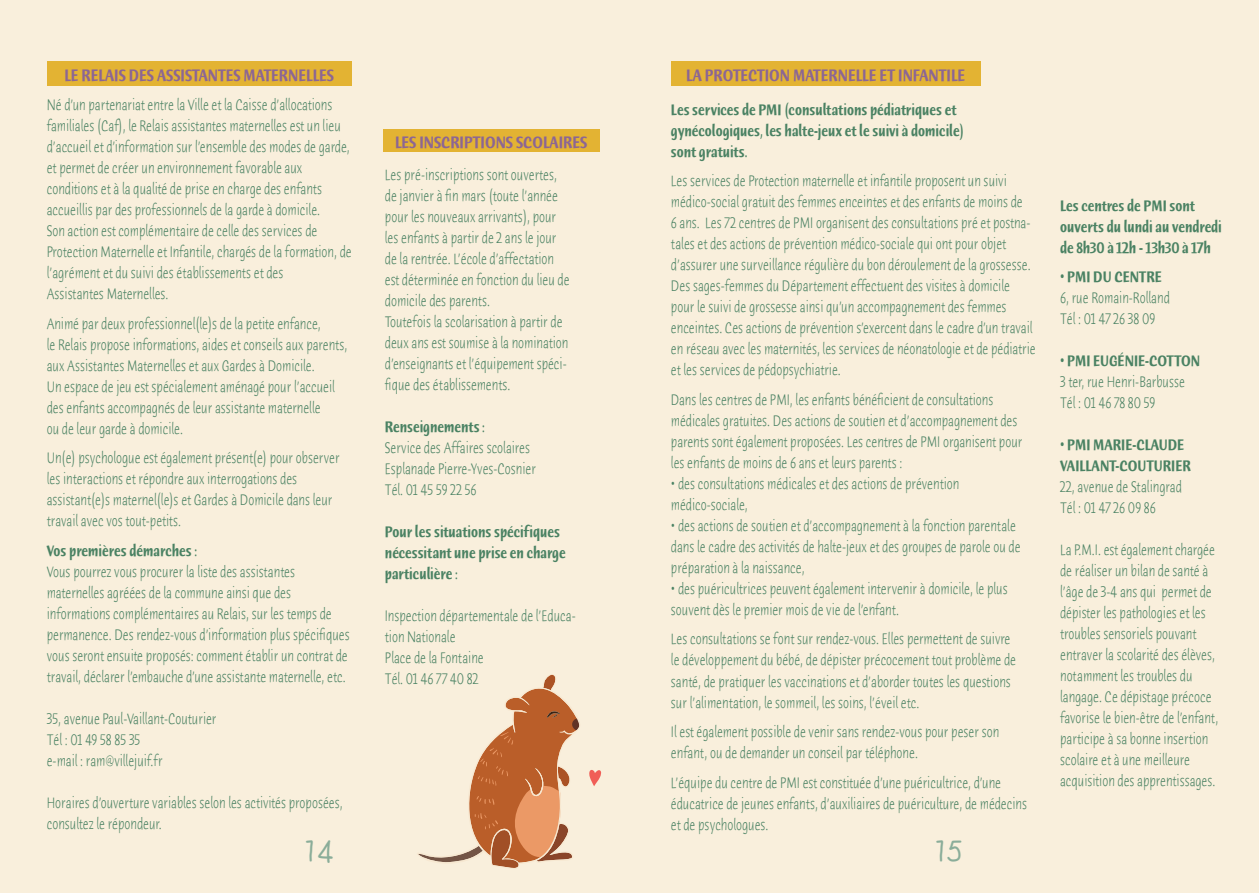
<style>
.page{position:relative;width:1259px;height:893px;background:#fff}
.page>*{position:absolute;margin:0;border:0;box-sizing:border-box;transform-origin:0 0}
.t1{font:30px "Futura Handwritten";color:#8aad99}
.t2{font:18px "Humana Sans ITCTT Bold";color:#8c6694;scale:.75 1}
.t3{font:300 16.5px/21px "Humana Sans ITC";color:#4a8263;scale:.75 1}
.t4{font:16.5px/21px "Humana Sans ITCTT Bold";color:#4a8263;scale:.75 1}
</style>
<div class="page">
<div style="left:629px;top:0;width:630px;height:893px;background:#f9efdc"></div>
<div style="left:0;top:0;width:629px;height:893px;background:#f9efdc"></div>
<div style="left:47px;top:62px;width:304px;height:24px;background:#e3b333"></div>
<div style="left:383px;top:130px;width:217px;height:22px;background:#e3b333"></div>
<div style="left:671px;top:62px;width:309px;height:24px;background:#e3b333"></div>
<svg style="left:589px;top:770px;width:13px;height:16px"></svg>
<svg style="left:417px;top:674px;width:163px;height:195px"></svg>
<p class="t2" style="left:64px;top:66px;width:361px">LE RELAIS DES ASSISTANTES MATERNELLES</p>
<p class="t3" style="left:47px;top:95px;width:408px">Né d’un partenariat entre la Ville et la Caisse d’allocations familiales (Caf), le Relais assistantes maternelles est un lieu d’accueil et d’information sur l’ensemble des modes de garde, et permet de créer un environnement favorable aux conditions et à la qualité de prise en charge des enfants accueillis par des professionnels de la garde à domicile.<br>Son action est complémentaire de celle des services de Protection Maternelle et Infantile, chargés de la formation, de l’agrément et du suivi des établissements et des<br>Assistantes Maternelles.</p>
<p class="t3" style="left:47px;top:313px;width:402px">Animé par deux professionnel(le)s de la petite enfance,<br>le Relais propose informations, aides et conseils aux parents, aux Assistantes Maternelles et aux Gardes à Domicile.<br>Un espace de jeu est spécialement aménagé pour l’accueil des enfants accompagnés de leur assistante maternelle<br>ou de leur garde à domicile.</p>
<p class="t3" style="left:47px;top:448px;width:392px">Un(e) psychologue est également présent(e) pour observer les interactions et répondre aux interrogations des assistant(e)s maternel(le)s et Gardes à Domicile dans leur travail avec vos tout-petits.</p>
<p class="t4" style="left:47px;top:540px;width:202px">Vos premières démarches :</p>
<p class="t3" style="left:47px;top:561px;width:405px">Vous pourrez vous procurer la liste des assistantes maternelles agréées de la commune ainsi que des informations complémentaires au Relais, sur les temps de permanence. Des rendez-vous d’information plus spécifiques vous seront ensuite proposés: comment établir un contrat de travail, déclarer l’embauche d’une assistante maternelle, etc.</p>
<p class="t3" style="left:47px;top:708px;width:228px">35, avenue Paul-Vaillant-Couturier<br>Tél : 01 49 58 85 35<br>e-mail : ram@villejuif.fr</p>
<p class="t3" style="left:47px;top:792px;width:396px">Horaires d’ouverture variables selon les activités proposées, consultez le répondeur.</p>
<p class="t2" style="left:395px;top:133px;width:258px">LES INSCRIPTIONS SCOLAIRES</p>
<p class="t3" style="left:385px;top:165px;width:248px">Les pré-inscriptions sont ouvertes, de janvier à fin mars (toute l’année pour les nouveaux arrivants), pour les enfants à partir de 2 ans le jour de la rentrée. L’école d’affectation est déterminée en fonction du lieu de domicile des parents.<br>Toutefois la scolarisation à partir de deux ans est soumise à la nomination d’enseignants et l’équipement spéci&shy;fique des établissements.</p>
<p class="t4" style="left:385px;top:417px;width:135px">Renseignements :</p>
<p class="t3" style="left:385px;top:438px;width:203px">Service des Affaires scolaires<br>Esplanade Pierre-Yves-Cosnier<br>Tél. 01 45 59 22 56</p>
<p class="t4" style="left:385px;top:522px;width:242px">Pour les situations spécifiques nécessitant une prise en charge particulière :</p>
<p class="t3" style="left:385px;top:606px;width:256px">Inspection départementale de l’Educa&shy;tion Nationale<br>Place de la Fontaine<br>Tél. 01 46 77 40 82</p>
<p class="t2" style="left:686px;top:66px;width:373px">LA PROTECTION MATERNELLE ET INFANTILE</p>
<p class="t4" style="left:671px;top:100px;width:392px">Les services de PMI (consultations pédiatriques et gynécologiques, les halte-jeux et le suivi à domicile) sont gratuits.</p>
<p class="t3" style="left:671px;top:171px;width:488px">Les services de Protection maternelle et infantile proposent un suivi médico-social gratuit des femmes enceintes et des enfants de moins de<br>6 ans. Les 72 centres de PMI organisent des consultations pré et postna&shy;tales et des actions de prévention médico-sociale qui ont pour objet d’assurer une surveillance régulière du bon déroulement de la grossesse.<br>Des sages-femmes du Département effectuent des visites à domicile pour le suivi de grossesse ainsi qu’un accompagnement des femmes enceintes. Ces actions de prévention s’exercent dans le cadre d’un travail en réseau avec les maternités, les services de néonatologie et de pédiatrie et les services de pédopsychiatrie.</p>
<p class="t3" style="left:671px;top:390px;width:470px">Dans les centres de PMI, les enfants bénéficient de consultations médicales gratuites. Des actions de soutien et d’accompagnement des parents sont également proposées. Les centres de PMI organisent pour les enfants de moins de 6 ans et leurs parents :</p>
<p class="t3" style="left:671px;top:474px;width:386px">• des consultations médicales et des actions de prévention médico-sociale,</p>
<p class="t3" style="left:671px;top:516px;width:467px">• des actions de soutien et d’accompagnement à la fonction parentale dans le cadre des activités de halte-jeux et des groupes de parole ou de préparation à la naissance,</p>
<p class="t3" style="left:671px;top:579px;width:450px">• des puéricultrices peuvent également intervenir à domicile, le plus souvent dès le premier mois de vie de l’enfant.</p>
<p class="t3" style="left:671px;top:629px;width:461px">Les consultations se font sur rendez-vous. Elles permettent de suivre le développement du bébé, de dépister précocement tout problème de santé, de pratiquer les vaccinations et d’aborder toutes les questions sur l’alimentation, le sommeil, les soins, l’éveil etc.</p>
<p class="t3" style="left:671px;top:722px;width:439px">Il est également possible de venir sans rendez-vous pour peser son enfant, ou de demander un conseil par téléphone.</p>
<p class="t3" style="left:671px;top:772px;width:476px">L’équipe du centre de PMI est constituée d’une puéricultrice, d’une éducatrice de jeunes enfants, d’auxiliaires de puériculture, de médecins et de psychologues.</p>
<h1 class="t1" style="left:302px;top:833px;width:35px">14</h1>
<h1 class="t1" style="left:932px;top:833px;width:33px">15</h1>
<p class="t4" style="left:1060px;top:195px;width:217px">Les centres de PMI sont ouverts du lundi au vendredi de 8h30 à 12h - 13h30 à 17h</p>
<p class="t4" style="left:1060px;top:267px;width:137px">• PMI DU CENTRE</p>
<p class="t3" style="left:1060px;top:288px;width:148px">6, rue Romain-Rolland<br>Tél : 01 47 26 38 09</p>
<p class="t4" style="left:1060px;top:351px;width:188px">• PMI EUGÉNIE-COTTON</p>
<p class="t3" style="left:1060px;top:372px;width:168px">3 ter, rue Henri-Barbusse<br>Tél : 01 46 78 80 59</p>
<p class="t4" style="left:1060px;top:435px;width:176px">• PMI MARIE-CLAUDE<br>VAILLANT-COUTURIER</p>
<p class="t3" style="left:1060px;top:477px;width:164px">22, avenue de Stalingrad<br>Tél : 01 47 26 09 86</p>
<p class="t3" style="left:1060px;top:540px;width:212px">La P.M.I. est également chargée de réaliser un bilan de santé à l’âge de 3-4 ans qui permet de dépister les pathologies et les troubles sensoriels pouvant entraver la scolarité des élèves, notamment les troubles du langage. Ce dépistage précoce favorise le bien-être de l’enfant, participe à sa bonne insertion scolaire et à une meilleure acquisition des apprentissages.</p>
</div>
